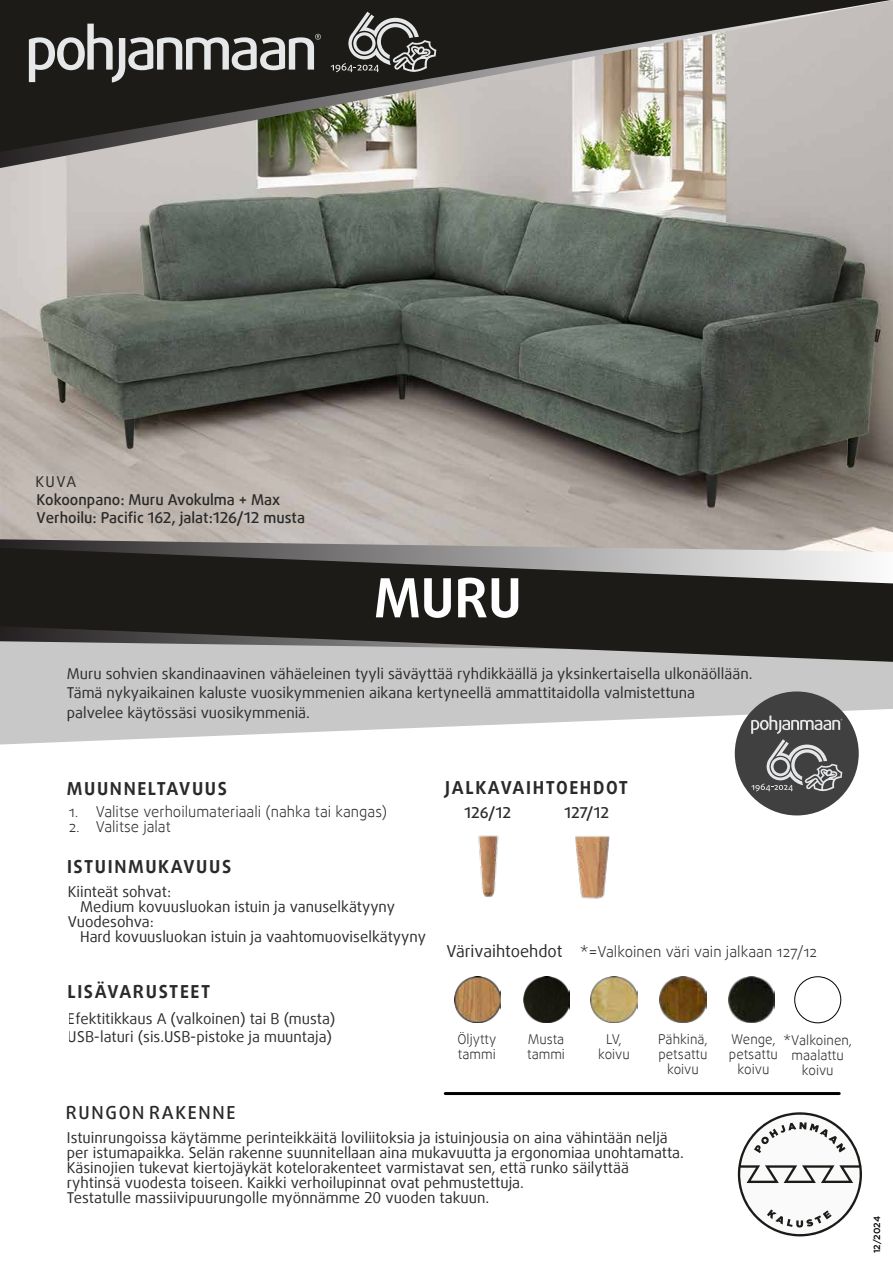
<style>
.page{position:relative;width:893px;height:1263px;background:#fff}
.page>*{position:absolute;margin:0;border:0;box-sizing:border-box;transform-origin:0 0}
.t1{font:700 54px "Daxline";color:#fff}
.t2{font:700 18px "Daxline";letter-spacing:.09em;color:#2b2a29}
.t3{font:500 18px "Daxline";letter-spacing:.095em;color:#2b2a29}
.t4{font:16.5px "Daxline LF";color:#2b2a29}
.t5{font:15px/15px "Daxline LF";color:#2b2a29}
.t6{font:15px/19.5px "Daxline";color:#2b2a29}
.t7{font:300 15px "Daxline";color:#2b2a29}
.t8{font:500 15px/18px "Daxline LF";color:#2b2a29}
.t9{font:300 13.5px/15px "Daxline";color:#2b2a29;text-align:center}
.t10{font:500 9px "Gotham";letter-spacing:-.005em;color:#000}
</style>
<div class="page">
<img style="left:0;top:168px;width:893px;height:371px">
<svg style="left:0;top:719px;width:857px;height:25px"></svg>
<div style="left:0;top:662px;width:893px;height:57px;background:#c8c8c8"></div>
<svg style="left:0;top:0;width:893px;height:168px;background:#b7b4a9"></svg>
<svg style="left:0;top:539px;width:893px;height:9px;background:#9d9692"></svg>
<svg style="left:0;top:548px;width:893px;height:114px;background:#494845"></svg>
<svg style="left:0;top:0;width:891px;height:152px;background:#797770"></svg>
<svg style="left:738px;top:1112px;width:124px;height:124px"></svg>
<hr style="left:445px;top:1092px;width:394px;height:3px;background:#000">
<img style="left:454px;top:977px;width:46px;height:46px">
<img style="left:523px;top:977px;width:46px;height:46px">
<img style="left:591px;top:977px;width:46px;height:46px">
<img style="left:660px;top:977px;width:46px;height:46px">
<img style="left:729px;top:977px;width:46px;height:46px">
<img style="left:478px;top:835px;width:21px;height:63px">
<img style="left:575px;top:836px;width:35px;height:63px">
<div style="left:794px;top:976px;width:47px;height:47px;border:1px solid #000;border-radius:50%"></div>
<svg style="left:29px;top:24px;width:292px;height:59px;background:#545451"></svg>
<svg style="left:331px;top:12px;width:105px;height:60px;background:#52514e"></svg>
<div style="left:735px;top:691px;width:124px;height:124px;background:#404041;border-radius:50%"></div>
<svg style="left:751px;top:715px;width:91px;height:76px"></svg>
<p class="t6" style="left:35px;top:472px;width:42px">KUVA</p>
<p class="t8" style="left:37px;top:490px;width:270px">Kokoonpano: Muru Avokulma + Max<br>Verhoilu: Pacific 162, jalat:126/12 musta</p>
<h1 class="t1" style="left:374px;top:565px;width:150px">MURU</h1>
<p class="t6" style="left:67px;top:663px;width:687px">Muru sohvien skandinaavinen vähäeleinen tyyli säväyttää ryhdikkäällä ja yksinkertaisella ulkonäöllään.<br>Tämä nykyaikainen kaluste vuosikymmenien aikana kertyneellä ammattitaidolla valmistettuna palvelee käytössäsi vuosikymmeniä.</p>
<p class="t2" style="left:67px;top:777px;width:162px">MUUNNELTAVUUS</p>
<p class="t7" style="left:69px;top:802px;width:320px">1. Valitse verhoilumateriaali (nahka tai kangas)</p>
<p class="t7" style="left:69px;top:817px;width:104px">2. Valitse jalat</p>
<p class="t2" style="left:67px;top:856px;width:166px">ISTUINMUKAVUUS</p>
<p class="t5" style="left:68px;top:884px;width:105px">Kiinteät sohvat:</p>
<p class="t5" style="left:80px;top:899px;width:317px">Medium kovuusluokan istuin ja vanuselkätyyny</p>
<p class="t5" style="left:68px;top:914px;width:88px">Vuodesohva:</p>
<p class="t5" style="left:80px;top:929px;width:347px">Hard kovuusluokan istuin ja vaahtomuoviselkätyyny</p>
<p class="t2" style="left:67px;top:980px;width:144px">LISÄVARUSTEET</p>
<p class="t5" style="left:68px;top:1009px;width:269px;line-height:18px">Efektitikkaus A (valkoinen) tai B (musta)<br>USB-laturi (sis.USB-pistoke ja muuntaja)</p>
<p class="t3" style="left:66px;top:1101px;width:171px">RUNGON RAKENNE</p>
<p class="t2" style="left:445px;top:777px;width:184px">JALKAVAIHTOEHDOT</p>
<p class="t8" style="left:465px;top:804px;width:48px">126/12</p>
<p class="t8" style="left:565px;top:803px;width:46px">127/12</p>
<p class="t4" style="left:447px;top:941px;width:117px">Värivaihtoehdot</p>
<p class="t7" style="left:580px;top:942px;width:239px">*=Valkoinen väri vain jalkaan 127/12</p>
<p class="t9" style="left:457px;top:1032px;width:41px;text-align:left">Öljytty tammi</p>
<p class="t9" style="left:527px;top:1032px;width:39px;text-align:left">Musta tammi</p>
<p class="t9" style="left:598px;top:1032px;width:33px">LV, koivu</p>
<p class="t9" style="left:658px;top:1032px;width:51px">Pähkinä, petsattu koivu</p>
<p class="t9" style="left:729px;top:1032px;width:50px">Wenge, petsattu koivu</p>
<p class="t9" style="left:783px;top:1033px;width:70px">*Valkoinen, maalattu koivu</p>
<p class="t5" style="left:67px;top:1130px;width:618px">Istuinrungoissa käytämme perinteikkäitä loviliitoksia ja istuinjousia on aina vähintään neljä per istumapaikka. Selän rakenne suunnitellaan aina mukavuutta ja ergonomiaa unohtamatta.<br>Käsinojien tukevat kiertojäykät kotelorakenteet varmistavat sen, että runko säilyttää ryhtinsä vuodesta toiseen. Kaikki verhoilupinnat ovat pehmustettuja.<br>Testatulle massiivipuurungolle myönnämme 20 vuoden takuun.</p>
<p class="t10" style="left:871px;top:1253px;width:38px;rotate:-90deg">12/2024</p>
</div>
